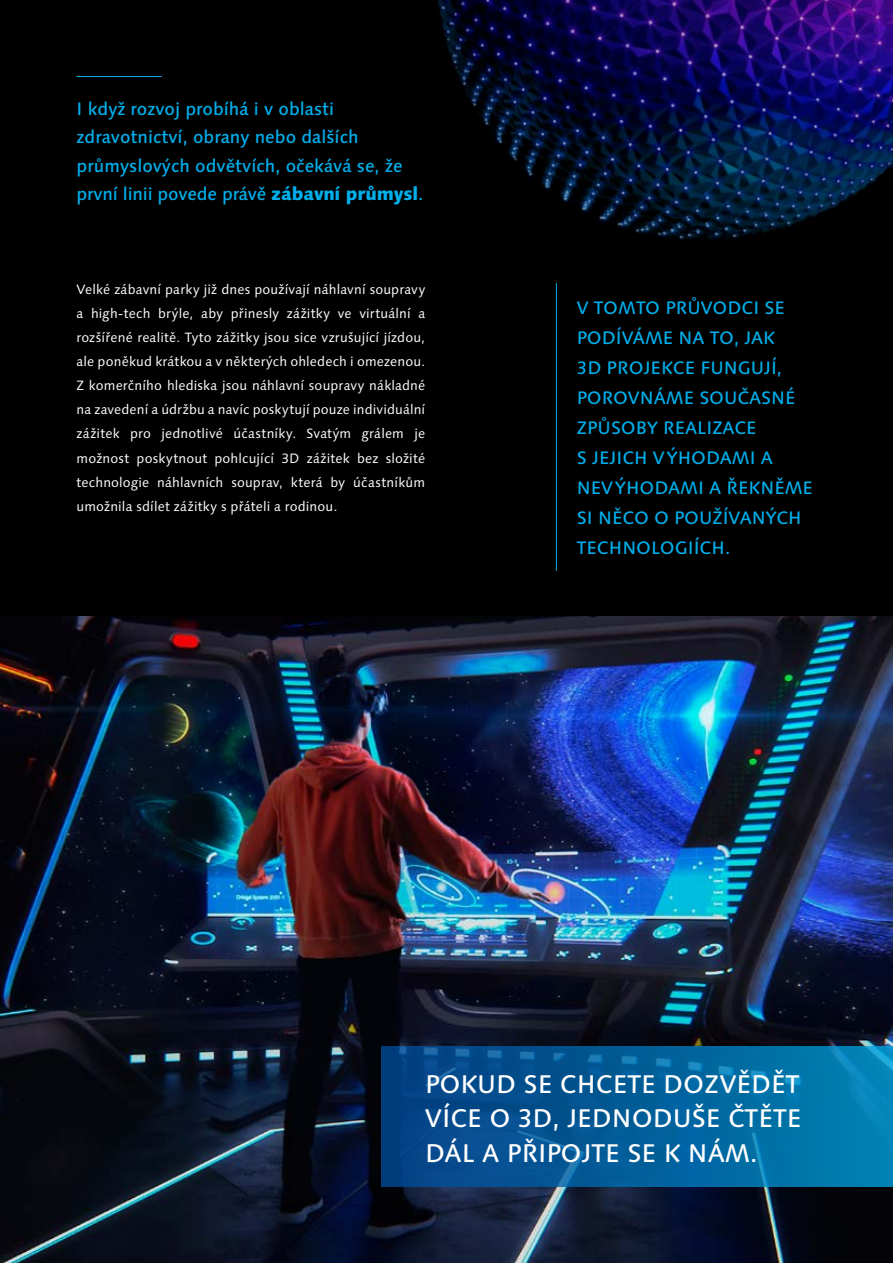
<style>
.page{position:relative;width:893px;height:1263px;background:#000}
.page>*{position:absolute;margin:0;border:0;box-sizing:border-box;transform-origin:0 0}
.t1{font:500 25.5px/34.5px "Syntax Next LT Pro";color:#fff;text-align:justify}
.t2{font:500 18px/30px "Syntax Next LT Pro";color:#00aeea}
.t3{font:13.5px/24.2px "Syntax Next LT Pro";letter-spacing:.015em;color:#fff;text-align:justify}
.s1{font-weight:800}
</style>
<div class="page">
<img style="left:437px;top:0;width:456px;height:362px">
<img style="left:0;top:617px;width:893px;height:646px">
<svg style="left:381px;top:1046px;width:512px;height:140px;background:#02609b"></svg>
<hr style="left:77px;top:76px;width:85px;height:1px;background:#00aeea">
<hr style="left:556px;top:283px;width:1px;height:288px;background:#00aeea">
<h2 class="t2" style="left:77px;top:94px;width:348px;line-height:28.5px">I když rozvoj probíhá i v oblasti zdravotnictví, obrany nebo dalších průmyslových odvětvích, očekává se, že první linii povede právě <span class="s1">zábavní průmysl</span>.</h2>
<p class="t3" style="left:77px;top:277px;width:350px">Velké zábavní parky již dnes používají náhlavní soupravy a high-tech brýle, aby přinesly zážitky ve virtuální a rozšířené realitě. Tyto zážitky jsou sice vzrušující jízdou, ale poněkud krátkou a v některých ohledech i omezenou.<br>Z komerčního hlediska jsou náhlavní soupravy nákladné na zavedení a údržbu a navíc poskytují pouze individuální zážitek pro jednotlivé účastníky. Svatým grálem je možnost poskytnout pohlcující 3D zážitek bez složité technologie náhlavních souprav, která by účastníkům umožnila sdílet zážitky s přáteli a rodinou.</p>
<h2 class="t2" style="left:577px;top:292px;width:238px">V TOMTO PRŮVODCI SE<br>PODÍVÁME NA TO, JAK<br>3D PROJEKCE FUNGUJÍ,<br>POROVNÁME SOUČASNÉ<br>ZPŮSOBY REALIZACE<br>S JEJICH VÝHODAMI A<br>NEVÝHODAMI A ŘEKNĚME<br>SI NĚCO O POUŽÍVANÝCH<br>TECHNOLOGIÍCH.</h2>
<h1 class="t1" style="left:425px;top:1066px;width:378px">POKUD SE CHCETE DOZVĚDĚT VÍCE O 3D, JEDNODUŠE ČTĚTE DÁL A PŘIPOJTE SE K NÁM.</h1>
</div>
